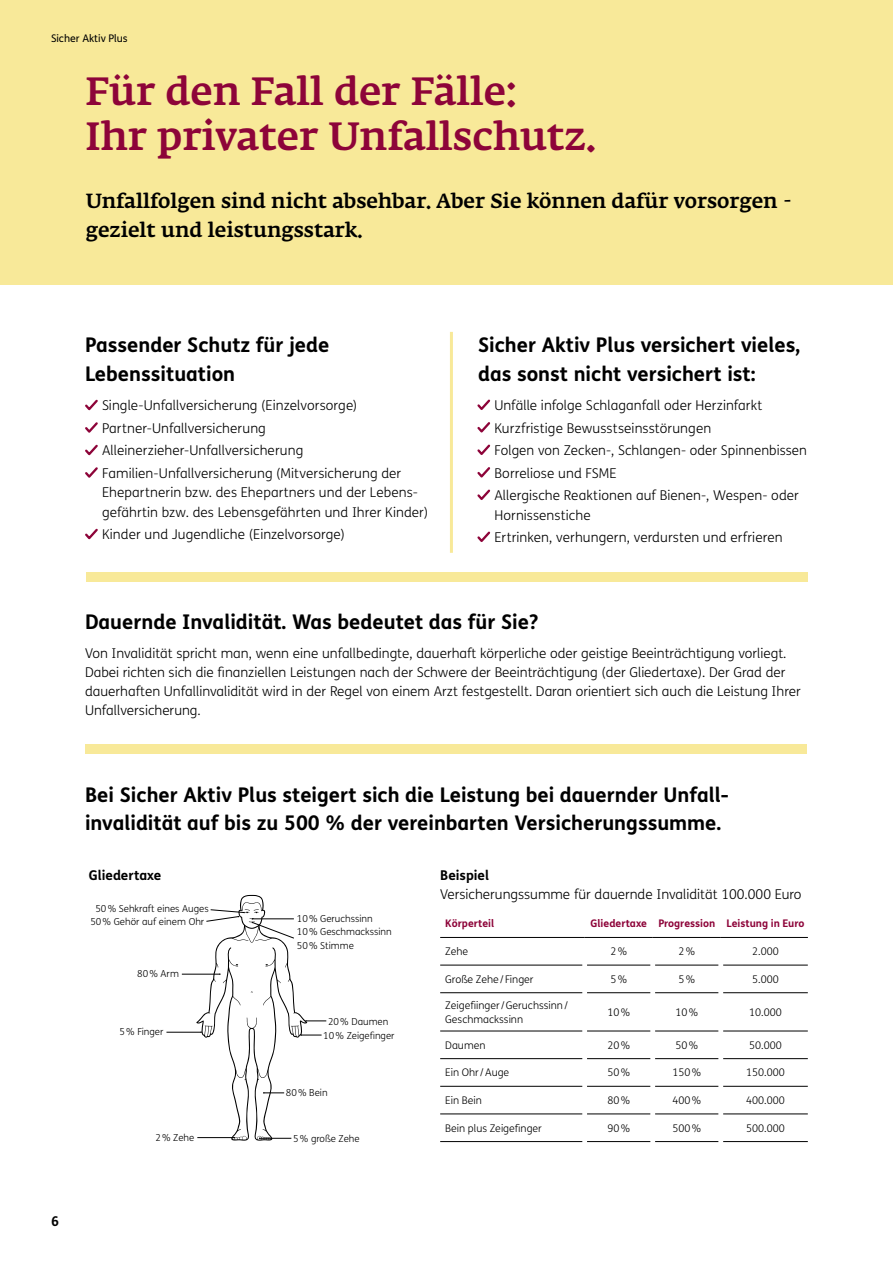
<style>
.page{position:relative;width:893px;height:1263px;background:#fff}
.page>*{position:absolute;margin:0;border:0;box-sizing:border-box;transform-origin:0 0}
.t1{font:500 39px/44.8px "Fedra Serif A Pro";color:#8d0439}
.t2{font:700 20.25px/28.7px "FS Me";color:#000}
.t3{font:500 20.25px/28.7px "Fedra Serif A Pro";color:#000}
.t4{font:300 13.5px/22.5px "FS Me";color:#000}
.t5{font:700 13.5px "FS Me";color:#000}
.t6{font:300 10.5px/14.4px "FS Me";color:#000}
.t7{font:700 10.5px "FS Me";color:#8d0439}
.t8{font:10.5px "FS Me";color:#000}
.t9{font:300 9.6px/13.4px "FS Me";color:#000;text-align:center}
</style>
<div class="page">
<div style="left:0;top:0;width:893px;height:285px;background:#f8e999"></div>
<svg style="left:85px;top:399px;width:13px;height:12px"></svg>
<svg style="left:85px;top:422px;width:13px;height:11px"></svg>
<svg style="left:85px;top:444px;width:13px;height:12px"></svg>
<svg style="left:85px;top:467px;width:13px;height:11px"></svg>
<svg style="left:85px;top:528px;width:13px;height:12px"></svg>
<svg style="left:477px;top:399px;width:14px;height:11px"></svg>
<svg style="left:477px;top:422px;width:14px;height:11px"></svg>
<svg style="left:477px;top:444px;width:14px;height:11px"></svg>
<svg style="left:477px;top:467px;width:14px;height:11px"></svg>
<svg style="left:477px;top:489px;width:14px;height:11px"></svg>
<svg style="left:477px;top:531px;width:14px;height:11px"></svg>
<hr style="left:450px;top:332px;width:3px;height:221px;background:#f8e999">
<div style="left:86px;top:572px;width:722px;height:9px;background:#f8e999"></div>
<hr style="left:182px;top:974px;width:38px;height:1px;background:#000">
<hr style="left:166px;top:1032px;width:35px;height:1px;background:#000">
<svg style="left:196px;top:895px;width:130px;height:246px"></svg>
<hr style="left:440px;top:965px;width:142px;height:1px;background:#000">
<hr style="left:587px;top:965px;width:64px;height:1px;background:#000">
<hr style="left:655px;top:965px;width:64px;height:1px;background:#000">
<hr style="left:723px;top:965px;width:85px;height:1px;background:#000">
<hr style="left:440px;top:992px;width:142px;height:1px;background:#000">
<hr style="left:587px;top:992px;width:64px;height:1px;background:#000">
<hr style="left:655px;top:992px;width:64px;height:1px;background:#000">
<hr style="left:723px;top:992px;width:85px;height:1px;background:#000">
<hr style="left:440px;top:1031px;width:142px;height:1px;background:#000">
<hr style="left:587px;top:1031px;width:64px;height:1px;background:#000">
<hr style="left:655px;top:1031px;width:64px;height:1px;background:#000">
<hr style="left:723px;top:1031px;width:85px;height:1px;background:#000">
<hr style="left:440px;top:1058px;width:142px;height:1px;background:#000">
<hr style="left:587px;top:1058px;width:64px;height:1px;background:#000">
<hr style="left:655px;top:1058px;width:64px;height:1px;background:#000">
<hr style="left:723px;top:1058px;width:85px;height:1px;background:#000">
<hr style="left:440px;top:1086px;width:142px;height:1px;background:#000">
<hr style="left:587px;top:1086px;width:64px;height:1px;background:#000">
<hr style="left:655px;top:1086px;width:64px;height:1px;background:#000">
<hr style="left:723px;top:1086px;width:85px;height:1px;background:#000">
<hr style="left:440px;top:1114px;width:142px;height:1px;background:#000">
<hr style="left:587px;top:1114px;width:64px;height:1px;background:#000">
<hr style="left:655px;top:1114px;width:64px;height:1px;background:#000">
<hr style="left:723px;top:1114px;width:85px;height:1px;background:#000">
<hr style="left:440px;top:1141px;width:142px;height:1px;background:#000">
<hr style="left:587px;top:1141px;width:64px;height:1px;background:#000">
<hr style="left:655px;top:1141px;width:64px;height:1px;background:#000">
<hr style="left:723px;top:1141px;width:85px;height:1px;background:#000">
<hr style="left:440px;top:937px;width:145px;height:1px;background:#000">
<hr style="left:585px;top:937px;width:68px;height:1px;background:#000">
<hr style="left:653px;top:937px;width:68px;height:1px;background:#000">
<hr style="left:721px;top:937px;width:87px;height:1px;background:#000">
<div style="left:85px;top:744px;width:722px;height:10px;background:#f8e999"></div>
<p class="t8" style="left:51px;top:31px;width:78px">Sicher Aktiv Plus</p>
<h1 class="t1" style="left:85px;top:69px;width:512px">Für den Fall der Fälle:<br>Ihr privater Unfallschutz.</h1>
<h2 class="t3" style="left:86px;top:187px;width:708px">Unfallfolgen sind nicht absehbar. Aber Sie können dafür vorsorgen - gezielt und leistungsstark.</h2>
<h2 class="t2" style="left:85px;top:329px;width:246px">Passender Schutz für jede<br>Lebenssituation</h2>
<p class="t4" style="left:102px;top:394px;width:301px">Single-Unfallversicherung (Einzelvorsorge)<br>Partner-Unfallversicherung Alleinerzieher-Unfallversicherung Familien-Unfallversicherung (Mitversicherung der</p>
<p class="t4" style="left:102px;top:482px;width:328px;line-height:19.5px">Ehepartnerin bzw. des Ehepartners und der Lebens&shy;gefährtin bzw. des Lebensgefährten und Ihrer Kinder)</p>
<p class="t4" style="left:102px;top:523px;width:244px">Kinder und Jugendliche (Einzelvorsorge)</p>
<h2 class="t2" style="left:478px;top:329px;width:324px">Sicher Aktiv Plus versichert vieles, das sonst nicht versichert ist:</h2>
<p class="t4" style="left:494px;top:394px;width:314px">Unfälle infolge Schlaganfall oder Herzinfarkt Kurzfristige Bewusstseinsstörungen<br>Folgen von Zecken-, Schlangen- oder Spinnenbissen Borreliose und FSME<br>Allergische Reaktionen auf Bienen-, Wespen- oder</p>
<p class="t4" style="left:494px;top:503px;width:290px">Hornissenstiche<br>Ertrinken, verhungern, verdursten und erfrieren</p>
<h2 class="t2" style="left:85px;top:607px;width:455px">Dauernde Invalidität. Was bedeutet das für Sie?</h2>
<p class="t4" style="left:85px;top:643px;width:717px;line-height:19.2px">Von Invalidität spricht man, wenn eine unfallbedingte, dauerhaft körperliche oder geistige Beeinträchtigung vorliegt.<br>Dabei richten sich die finanziellen Leistungen nach der Schwere der Beeinträchtigung (der Gliedertaxe). Der Grad der dauerhaften Unfallinvalidität wird in der Regel von einem Arzt festgestellt. Daran orientiert sich auch die Leistung Ihrer Unfallversicherung.</p>
<h2 class="t2" style="left:85px;top:779px;width:645px">Bei Sicher Aktiv Plus steigert sich die Leistung bei dauernder Unfall&shy;invalidität auf bis zu 500 % der vereinbarten Versicherungssumme.</h2>
<p class="t5" style="left:51px;top:1211px;width:9px">6</p>
<p class="t5" style="left:89px;top:865px;width:74px">Gliedertaxe</p>
<p class="t5" style="left:440px;top:865px;width:50px">Beispiel</p>
<p class="t4" style="left:440px;top:883px;width:363px">Versicherungssumme für dauernde Invalidität 100.000 Euro</p>
<p class="t7" style="left:445px;top:915px;width:50px">Körperteil</p>
<p class="t7" style="left:590px;top:915px;width:215px">Gliedertaxe Progression Leistung in Euro</p>
<p class="t6" style="left:445px;top:944px;width:24px">Zehe</p>
<p class="t6" style="left:610px;top:944px;width:18px">2%</p>
<p class="t6" style="left:678px;top:944px;width:18px">2%</p>
<p class="t6" style="left:752px;top:944px;width:28px">2.000</p>
<p class="t6" style="left:445px;top:972px;width:90px">Große Zehe/ Finger</p>
<p class="t6" style="left:610px;top:972px;width:18px">5%</p>
<p class="t6" style="left:678px;top:972px;width:18px">5%</p>
<p class="t6" style="left:752px;top:972px;width:28px">5.000</p>
<p class="t6" style="left:445px;top:997px;width:124px">Zeigefiinger/Geruchssinn/<br>Geschmackssinn</p>
<p class="t6" style="left:607px;top:1005px;width:24px">10%</p>
<p class="t6" style="left:675px;top:1005px;width:24px">10%</p>
<p class="t6" style="left:749px;top:1005px;width:34px">10.000</p>
<p class="t6" style="left:445px;top:1037px;width:42px">Daumen</p>
<p class="t6" style="left:607px;top:1037px;width:24px">20%</p>
<p class="t6" style="left:675px;top:1037px;width:24px">50%</p>
<p class="t6" style="left:749px;top:1037px;width:34px">50.000</p>
<p class="t6" style="left:445px;top:1065px;width:66px">Ein Ohr/Auge</p>
<p class="t6" style="left:607px;top:1065px;width:24px">50%</p>
<p class="t6" style="left:672px;top:1065px;width:30px">150%</p>
<p class="t6" style="left:746px;top:1065px;width:40px">150.000</p>
<p class="t6" style="left:445px;top:1093px;width:38px">Ein Bein</p>
<p class="t6" style="left:607px;top:1093px;width:24px">80%</p>
<p class="t6" style="left:672px;top:1093px;width:30px">400%</p>
<p class="t6" style="left:746px;top:1093px;width:40px">400.000</p>
<p class="t6" style="left:445px;top:1120px;width:98px">Bein plus Zeigefinger</p>
<p class="t6" style="left:607px;top:1120px;width:24px">90%</p>
<p class="t6" style="left:672px;top:1120px;width:30px">500%</p>
<p class="t6" style="left:746px;top:1120px;width:40px">500.000</p>
<p class="t9" style="left:90px;top:902px;width:120px;line-height:12.8px">50% Sehkraft eines Auges<br>50% Gehör auf einem Ohr</p>
<p class="t9" style="left:297px;top:911px;width:96px;text-align:left">10% Geruchssinn<br>10% Geschmackssinn<br>50% Stimme</p>
<p class="t9" style="left:137px;top:967px;width:43px">80% Arm</p>
<p class="t9" style="left:323px;top:1014px;width:73px;line-height:14.1px">20% Daumen<br>10% Zeigefinger</p>
<p class="t9" style="left:119px;top:1025px;width:46px">5% Finger</p>
<p class="t9" style="left:286px;top:1086px;width:43px">80% Bein</p>
<p class="t9" style="left:293px;top:1131px;width:68px">5% große Zehe</p>
<p class="t9" style="left:155px;top:1130px;width:40px">2% Zehe</p>
</div>
